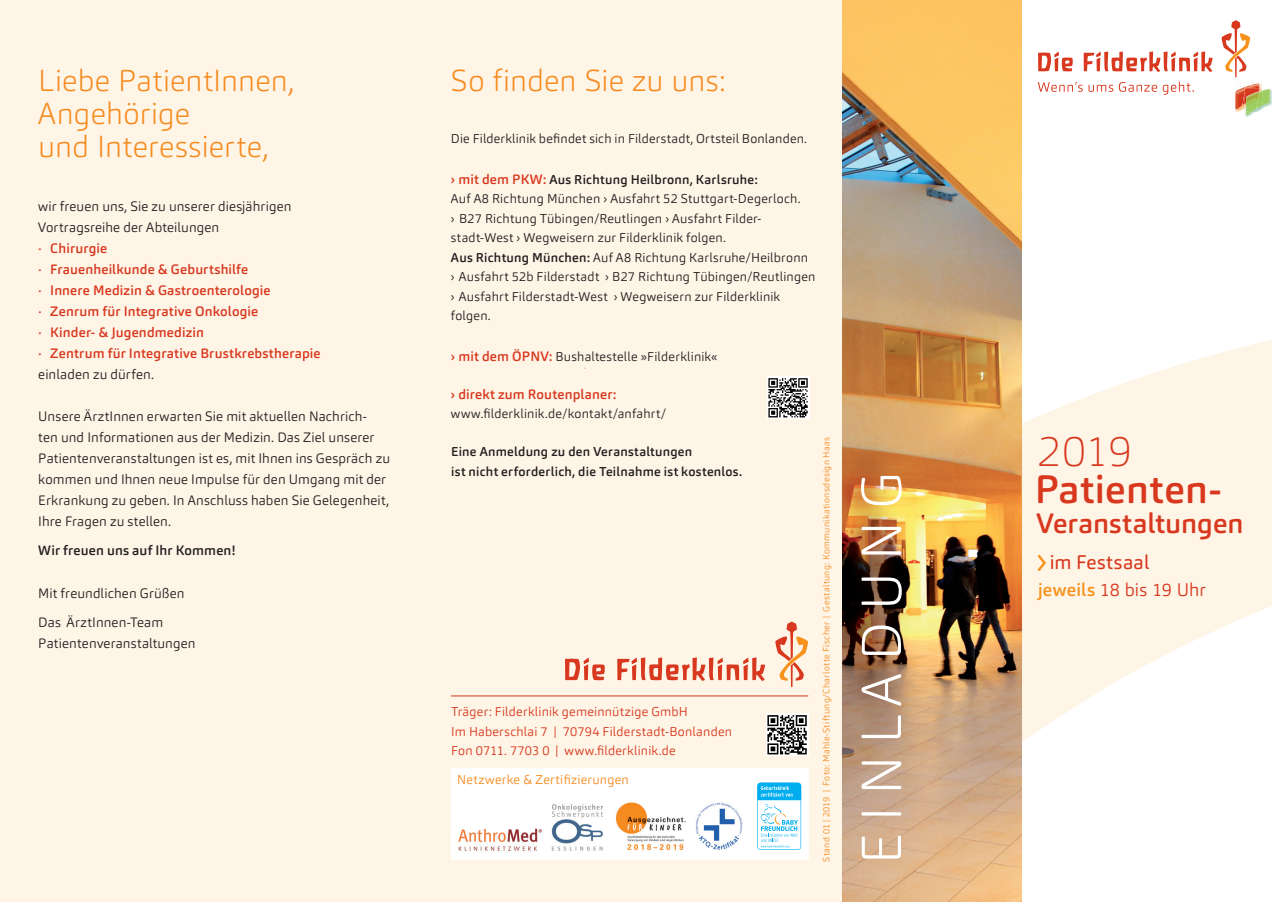
<style>
.page{position:relative;width:1272px;height:902px;background:#fff}
.page>*{position:absolute;margin:0;border:0;box-sizing:border-box;transform-origin:0 0}
.t1{font:200 55.5px "Carnas";letter-spacing:.21em;color:#fff}
.t2{font:100 42.45px "Carnas";color:#d8381e}
.t3{font:500 39.3px "Carnas";letter-spacing:.01em;color:#d8381e}
.t4{font:200 30px/33px "Carnas";letter-spacing:.01em;color:#f68b1f}
.t5{font:500 27.6px "Carnas";color:#d8381e}
.t6{font:19.5px "Carnas";letter-spacing:.015em;color:#d8381e}
.t7{font:300 18px "Carnas";letter-spacing:.005em;color:#d8381e}
.t8{font:300 13.5px/21px "Carnas";letter-spacing:.01em;color:#231f20}
.t9{font:500 13.5px/21px "Carnas";letter-spacing:.015em;color:#d8381e}
.t10{font:500 13.5px "Carnas";letter-spacing:.015em;color:#231f20}
.t11{font:300 12.75px/19.5px "Carnas";letter-spacing:.02em;color:#231f20}
.t12{font:300 12.75px/19.5px "Carnas";letter-spacing:.02em;color:#d8381e}
.t13{font:500 12.75px/19.5px "Carnas";letter-spacing:.02em;color:#231f20}
.t14{font:300 12.75px "Carnas";letter-spacing:.02em;color:#f68b1f}
.t15{font:300 9px "Carnas";letter-spacing:.04em;color:#f68b1f}
.s1{font-weight:300;color:#231f20}
.s2{font-family:"DIN"}
.s3{font-weight:500;font-size:13.5px;color:#d8381e}
.s4{font-weight:500}
.s5{font-weight:500;color:#f7931d}
</style>
<div class="page">
<svg style="left:1020px;top:316px;width:251px;height:446px;fill:#fef5e7"></svg>
<div style="left:0;top:0;width:842px;height:901px;background:#fef5e7"></div>
<img style="left:842px;top:0;width:178px;height:901px">
<img style="left:1245px;top:113px;width:9px;height:2px">
<svg style="left:1038px;top:81px;width:155px;height:14px"></svg>
<svg style="left:1221px;top:20px;width:50px;height:93px"></svg>
<svg style="left:1038px;top:51px;width:174px;height:21px"></svg>
<svg style="left:1037px;top:555px;width:8px;height:15px"></svg>
<div style="left:451px;top:767px;width:357px;height:92px;background:#fff"></div>
<img style="left:696px;top:802px;width:46px;height:48px">
<img style="left:616px;top:802px;width:70px;height:49px">
<img style="left:551px;top:804px;width:52px;height:47px">
<svg style="left:757px;top:782px;width:44px;height:67px"></svg>
<svg style="left:775px;top:621px;width:33px;height:66px"></svg>
<svg style="left:565px;top:657px;width:200px;height:24px"></svg>
<hr style="left:451px;top:695px;width:357px;height:1px;background:#d8381e">
<svg style="left:766px;top:713px;width:42px;height:42px"></svg>
<svg style="left:767px;top:715px;width:39px;height:39px;background:#767676"></svg>
<svg style="left:767px;top:376px;width:42px;height:43px"></svg>
<svg style="left:768px;top:378px;width:39px;height:39px;background:#80807f"></svg>
<img style="left:458px;top:828px;width:84px;height:23px">
<h3 class="t4" style="left:38px;top:63px;width:257px">Liebe PatientI nnen,<br>Angehörige<br>und I nteressierte,</h3>
<p class="t9" style="left:38px;top:195px;width:284px"><span class="s1">wir freuen uns, Sie zu unserer diesjährigen<br>Vortragsreihe der Abteilungen<br></span><span class="s2">·</span> Chirurgie<br><span class="s2">·</span> Frauenheilkunde &amp; Geburtshilfe<br><span class="s2">·</span> Innere Medizin &amp; Gastroenterologie<br><span class="s2">·</span> Zenrum für Integrative Onkologie<br><span class="s2">·</span> Kinder- &amp; Jugendmedizin<br><span class="s2">·</span> Zentrum für Integrative Brustkrebstherapie <span class="s1">einladen zu dürfen.</span></p>
<p class="t8" style="left:38px;top:405px;width:353px">Unsere ÄrztInnen erwarten Sie mit aktuellen Nachrich&shy;ten und Informationen aus der Medizin. Das Ziel unserer Patientenveranstaltungen ist es, mit Ihnen ins Gespräch zu kommen und Ihnen neue Impulse für den Umgang mit der Erkrankung zu geben. In Anschluss haben Sie Gelegenheit, Ihre Fragen zu stellen.</p>
<p class="t10" style="left:38px;top:542px;width:199px">Wir freuen uns auf Ihr Kommen!</p>
<p class="t8" style="left:38px;top:578px;width:148px;line-height:29.5px">Mit freundlichen Grüßen<br>Das ÄrztInnen-Team</p>
<p class="t8" style="left:38px;top:632px;width:159px">Patientenveranstaltungen</p>
<h3 class="t4" style="left:451px;top:63px;width:276px">So finden Sie zu uns:</h3>
<p class="t11" style="left:451px;top:129px;width:357px">Die Filderklinik befindet sich in Filderstadt, Ortsteil Bonlanden.</p>
<p class="t11" style="left:451px;top:169px;width:366px"><span class="s3">› mit dem PKW:</span> <span class="s4">Aus Richtung Heilbronn, Karlsruhe:<br></span>Auf A8 Richtung München › Ausfahrt 52 Stuttgart-Degerloch.<br>› B27 Richtung Tübingen/Reutlingen › Ausfahrt Filder&shy;stadt-West › Wegweisern zur Filderklinik folgen.<br><span class="s4">Aus Richtung München:</span> Auf A8 Richtung Karlsruhe/Heilbronn<br>› Ausfahrt 52b Filderstadt › B27 Richtung Tübingen/Reutlingen › Ausfahrt Filderstadt-West › Wegweisern zur Filderklinik folgen.</p>
<p class="t11" style="left:451px;top:346px;width:268px"><span class="s3">› mit dem ÖPNV:</span> Bushaltestelle »Filderklinik«</p>
<p class="t9" style="left:451px;top:383px;width:167px">› direkt zum Routenplaner:</p>
<p class="t11" style="left:451px;top:404px;width:217px">www.filderklinik.de/kontakt/anfahrt/</p>
<p class="t13" style="left:451px;top:442px;width:292px">Eine Anmeldung zu den Veranstaltungen<br>ist nicht erforderlich, die Teilnahme ist kostenlos.</p>
<p class="t15" style="left:820px;top:861px;width:426px;rotate:-90deg">Stand 01 | 2019 | Foto: Mahle-Stiftung/Charlotte Fischer | Gestaltung: Kommunikationsdesign Haas</p>
<p class="t12" style="left:451px;top:701px;width:282px">Träger: Filderklinik gemeinnützige GmbH<br>Im Haberschlai 7 | 70794 Filderstadt-Bonlanden<br>Fon 0711. 7703 0 | www.filderklinik.de</p>
<p class="t14" style="left:457px;top:771px;width:173px">Netzwerke &amp; Zertifizierungen</p>
<h1 class="t1" style="left:846px;top:864px;width:394px;rotate:-90deg">Einladung</h1>
<h2 class="t2" style="left:1037px;top:424px;width:95px">2019</h2>
<h3 class="t3" style="left:1034px;top:464px;width:188px">Patienten-</h3>
<h3 class="t5" style="left:1036px;top:506px;width:209px">Veranstaltungen</h3>
<h3 class="t6" style="left:1049px;top:550px;width:101px">im Festsaal</h3>
<h3 class="t7" style="left:1037px;top:578px;width:169px"><span class="s5">jeweils</span> 18 bis 19 Uhr</h3>
</div>
